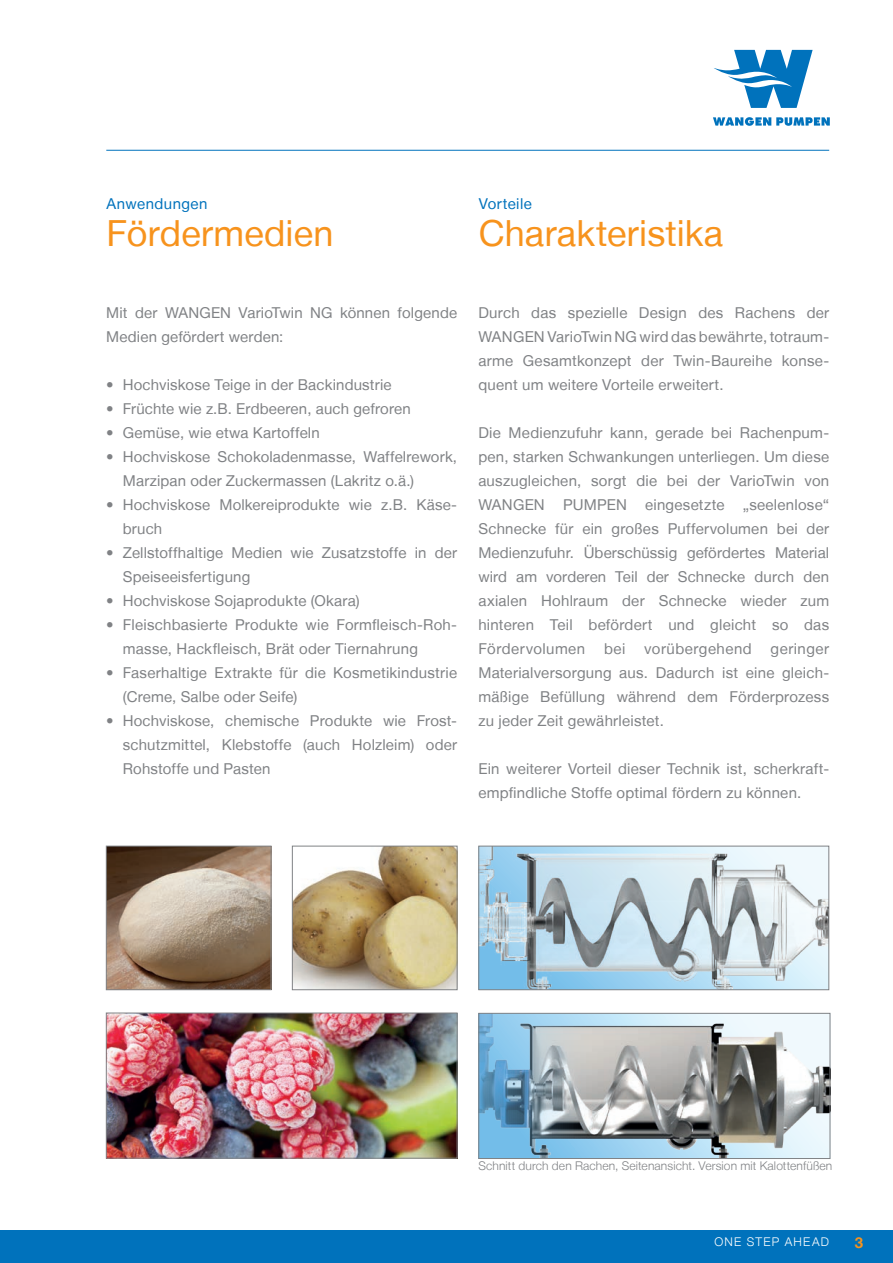
<style>
.page{position:relative;width:893px;height:1263px;background:#fff}
.page>*{position:absolute;margin:0;border:0;box-sizing:border-box;transform-origin:0 0}
.t1{font:36px "Helvetica Neue LT";letter-spacing:.005em;color:#f7931d}
.t2{font:15px/24px "Helvetica Neue LT";letter-spacing:.015em;color:#808285}
.t3{font:15px "Helvetica Neue LT";letter-spacing:.03em;color:#0072bc}
.t4{font:15px "Helvetica Neue LT";letter-spacing:.035em;color:#808285}
.t5{font:700 15px "Helvetica Neue LT";color:#f7931d}
.t6{font:300 12px "Helvetica Neue LT";letter-spacing:.01em;color:#808285}
.t7{font:300 12px "Helvetica Neue LT";letter-spacing:.105em;color:#fff}
</style>
<div class="page">
<hr style="left:106px;top:150px;width:723px;height:1px;background:#0072bc">
<svg style="left:713px;top:117px;width:117px;height:9px"></svg>
<svg style="left:714px;top:50px;width:99px;height:58px"></svg>
<div style="left:0;top:1230px;width:893px;height:33px;background:#0072bc"></div>
<img style="left:108px;top:1015px;width:347px;height:141px">
<div style="left:106px;top:1013px;width:351px;height:145px;border:1px solid #808285"></div>
<img style="left:108px;top:848px;width:161px;height:140px">
<div style="left:106px;top:846px;width:165px;height:144px;border:1px solid #808285"></div>
<img style="left:480px;top:848px;width:347px;height:140px">
<div style="left:478px;top:846px;width:351px;height:144px;border:1px solid #808285"></div>
<img style="left:294px;top:848px;width:161px;height:140px">
<div style="left:292px;top:846px;width:165px;height:144px;border:1px solid #808285"></div>
<img style="left:480px;top:1015px;width:348px;height:142px">
<div style="left:478px;top:1013px;width:352px;height:146px;border:1px solid #808285"></div>
<p class="t3" style="left:107px;top:194px;width:102px">Anwendungen</p>
<p class="t3" style="left:479px;top:194px;width:55px">Vorteile</p>
<h1 class="t1" style="left:107px;top:212px;width:228px">Fördermedien</h1>
<h1 class="t1" style="left:479px;top:212px;width:246px">Charakteristika</h1>
<p class="t2" style="left:106px;top:300px;width:352px">Mit der WANGEN VarioTwin NG können folgende<br>Medien gefördert werden:</p>
<p class="t2" style="left:106px;top:372px;width:287px">• Hochviskose Teige in der Backindustrie</p>
<p class="t2" style="left:106px;top:396px;width:306px">• Früchte wie z.B. Erdbeeren, auch gefroren</p>
<p class="t2" style="left:106px;top:420px;width:215px">• Gemüse, wie etwa Kartoffeln</p>
<p class="t2" style="left:123px;top:444px;width:336px;text-indent:-16px">• Hochviskose Schokoladenmasse, Waffelrework,<br>Marzipan oder Zuckermassen (Lakritz o.ä.)</p>
<p class="t2" style="left:123px;top:492px;width:336px;text-indent:-16px">• Hochviskose Molkereiprodukte wie z.B. Käse&shy;bruch</p>
<p class="t2" style="left:123px;top:540px;width:336px;text-indent:-16px">• Zellstoffhaltige Medien wie Zusatzstoffe in der<br>Speiseeisfertigung</p>
<p class="t2" style="left:106px;top:588px;width:255px">• Hochviskose Sojaprodukte (Okara)</p>
<p class="t2" style="left:123px;top:612px;width:336px;text-indent:-16px">• Fleischbasierte Produkte wie Formfleisch-Roh&shy;masse, Hackfleisch, Brät oder Tiernahrung</p>
<p class="t2" style="left:123px;top:660px;width:336px;text-indent:-16px">• Faserhaltige Extrakte für die Kosmetikindustrie (Creme, Salbe oder Seife)</p>
<p class="t2" style="left:123px;top:708px;width:336px;text-align:justify;text-indent:-16px">• Hochviskose, chemische Produkte wie Frost&shy;schutzmittel, Klebstoffe (auch Holzleim) oder Rohstoffe und Pasten</p>
<p class="t2" style="left:478px;top:300px;width:352px;text-align:justify">Durch das spezielle Design des Rachens der WANGEN VarioTwin NG wird das bewährte, totraum&shy;arme Gesamtkonzept der Twin-Baureihe konse&shy;quent um weitere Vorteile erweitert.</p>
<p class="t2" style="left:478px;top:420px;width:352px;text-align:justify">Die Medienzufuhr kann, gerade bei Rachenpum&shy;pen, starken Schwankungen unterliegen. Um diese auszugleichen, sorgt die bei der VarioTwin von WANGEN PUMPEN eingesetzte „seelenlose“ Schnecke für ein großes Puffervolumen bei der Medienzufuhr. Überschüssig gefördertes Material wird am vorderen Teil der Schnecke durch den axialen Hohlraum der Schnecke wieder zum hinteren Teil befördert und gleicht so das Fördervolumen</p>
<p class="t2" style="left:478px;top:636px;width:352px;text-align:justify;text-indent:292px">geringer Materialversorgung aus. Dadurch ist eine gleich&shy;mäßige Befüllung während dem Förderprozess zu jeder Zeit gewährleistet.</p>
<p class="t2" style="left:478px;top:756px;width:352px">Ein weiterer Vorteil dieser Technik ist, scherkraft&shy;empfindliche Stoffe optimal fördern zu können.</p>
<p class="t2" style="left:604px;top:636px;width:23px">bei</p>
<p class="t4" style="left:644px;top:640px;width:109px">vorübergehend</p>
<p class="t6" style="left:478px;top:1159px;width:355px">Schnitt durch den Rachen, Seitenansicht. Version mit Kalottenfüßen</p>
<p class="t7" style="left:714px;top:1235px;width:116px">ONE STEP AHEAD</p>
<p class="t5" style="left:855px;top:1233px;width:10px">3</p>
</div>
